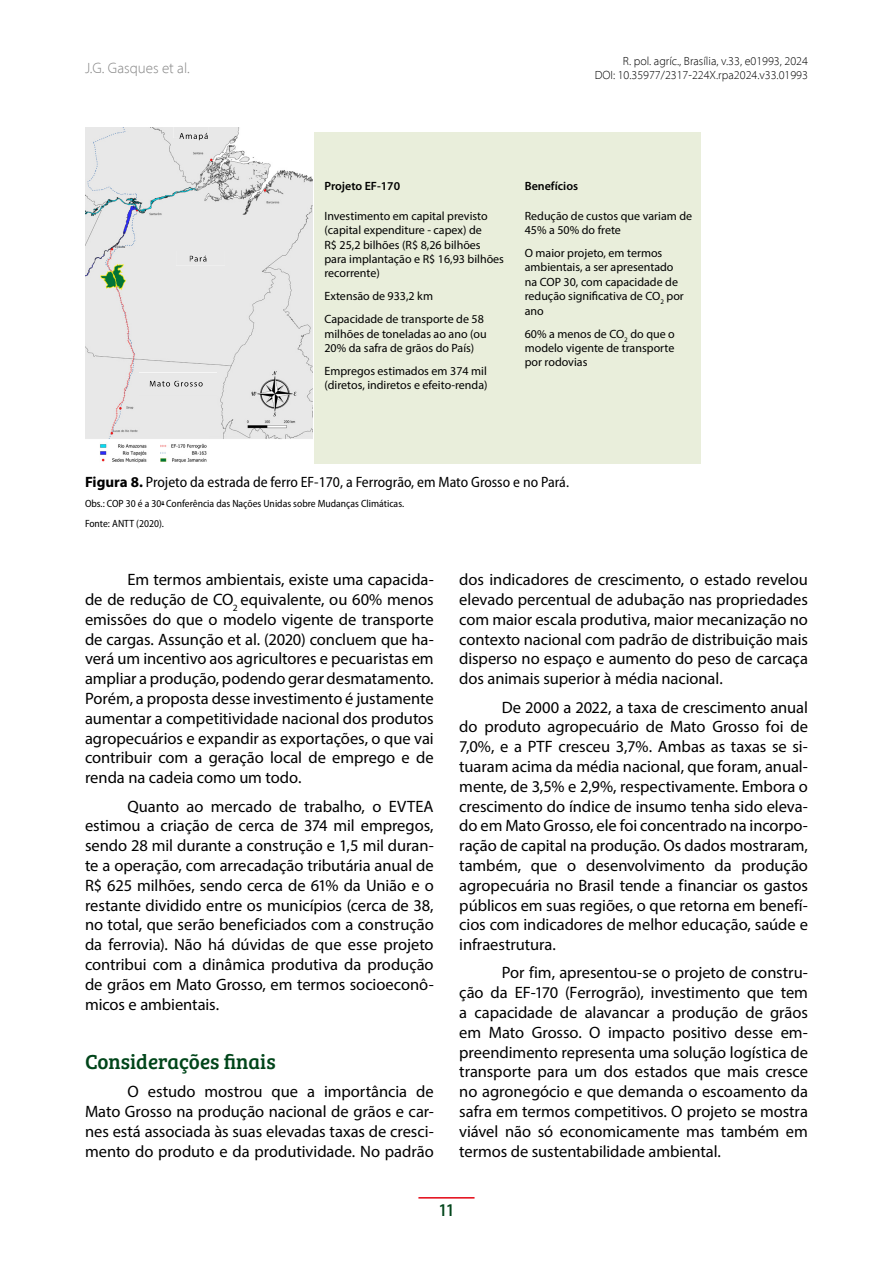
<style>
.page{position:relative;width:893px;height:1263px;background:#fff}
.page>*{position:absolute;margin:0;border:0;box-sizing:border-box;transform-origin:0 0}
.t1{font:21px "Bree Serif";color:#00451a}
.t2{font:600 condensed 18px "Myriad Pro";color:#00451a}
.t3{font:16.5px/19.8px "Myriad Pro";letter-spacing:-.005em;color:#000;text-align:justify}
.t4{font:semi-condensed 15px "Myriad Pro";color:#000}
.t5{font:300 15px "Myriad Pro";color:#878787}
.t6{font:12px/14.4px "Myriad Pro";color:#000}
.t7{font:300 12px/14.4px "Myriad Pro";color:#000;text-align:right}
.t8{font:600 12px "Myriad Pro";color:#000}
.t9{font:semi-condensed 10.5px/20px "Myriad Pro";color:#000}
.s1{font-weight:700;font-stretch:normal}
</style>
<div class="page">
<hr style="left:418px;top:1197px;width:57px;height:1px;background:#e30613">
<div style="left:315px;top:132px;width:386px;height:331px;background:#e9eedb"></div>
<img style="left:85px;top:128px;width:227px;height:335px">
<img style="left:176px;top:251px;width:48px;height:14px">
<img style="left:139px;top:373px;width:77px;height:22px">
<img style="left:173px;top:128px;width:35px;height:10px">
<p class="t5" style="left:85px;top:59px;width:106px">J.G. Gasques et al.</p>
<p class="t7" style="left:595px;top:54px;width:215px">R. pol. agríc., Brasília, v.33, e01993, 2024<br>DOI: 10.35977/2317-224X.rpa2024.v33.01993</p>
<p class="t8" style="left:324px;top:178px;width:77px">Projeto EF-170</p>
<p class="t8" style="left:525px;top:178px;width:55px">Benefícios</p>
<p class="t6" style="left:324px;top:208px;width:181px">Investimento em capital previsto (capital expenditure - capex) de<br>R$ 25,2 bilhões (R$ 8,26 bilhões para implantação e R$ 16,93 bilhões recorrente)</p>
<p class="t6" style="left:324px;top:285px;width:161px;line-height:23px">Extensão de 933,2 km<br>Capacidade de transporte de 58</p>
<p class="t6" style="left:324px;top:326px;width:164px">milhões de toneladas ao ano (ou<br>20% da safra de grãos do País)</p>
<p class="t6" style="left:324px;top:363px;width:165px">Empregos estimados em 374 mil (diretos, indiretos e efeito-renda)</p>
<p class="t6" style="left:525px;top:208px;width:169px">Redução de custos que variam de<br>45% a 50% do frete</p>
<p class="t6" style="left:525px;top:246px;width:161px">O maior projeto, em termos ambientais, a ser apresentado na COP 30, com capacidade de redução significativa de CO<sub>2</sub> por ano</p>
<p class="t6" style="left:525px;top:326px;width:152px;text-align:justify">60% a menos de CO<sub>2</sub> do que o modelo vigente de transporte por rodovias</p>
<p class="t4" style="left:85px;top:473px;width:485px"><span class="s1">Figura 8.</span> Projeto da estrada de ferro EF-170, a Ferrogrão, em Mato Grosso e no Pará.</p>
<p class="t9" style="left:85px;top:494px;width:321px">Obs.: COP 30 é a 30<sup>a</sup> Conferência das Nações Unidas sobre Mudanças Climáticas.<br>Fonte: ANTT (2020).</p>
<p class="t3" style="left:85px;top:569px;width:350px;text-indent:43px">Em termos ambientais, existe uma capacida&shy;de de redução de CO<sub>2</sub> equivalente, ou 60% menos emissões do que o modelo vigente de transporte de cargas. Assunção et al. (2020) concluem que ha&shy;verá um incentivo aos agricultores e pecuaristas em ampliar a produção, podendo gerar desmatamento.<br>Porém, a proposta desse investimento é justamente aumentar a competitividade nacional dos produtos agropecuários e expandir as exportações, o que vai contribuir com a geração local de emprego e de renda na cadeia como um todo.</p>
<p class="t3" style="left:85px;top:796px;width:350px;text-indent:43px">Quanto ao mercado de trabalho, o EVTEA estimou a criação de cerca de 374 mil empregos, sendo 28 mil durante a construção e 1,5 mil duran&shy;te a operação, com arrecadação tributária anual de R$ 625 milhões, sendo cerca de 61% da União e o restante dividido entre os municípios (cerca de 38, no total, que serão beneficiados com a construção da ferrovia). Não há dúvidas de que esse projeto contribui com a dinâmica produtiva da produção de grãos em Mato Grosso, em termos socioeconô&shy;micos e ambientais.</p>
<p class="t1" style="left:85px;top:1046px;width:192px">Considerações finais</p>
<p class="t3" style="left:85px;top:1081px;width:350px;text-indent:43px">O estudo mostrou que a importância de Mato Grosso na produção nacional de grãos e car&shy;nes está associada às suas elevadas taxas de cresci&shy;mento do produto e da produtividade. No padrão</p>
<p class="t3" style="left:459px;top:569px;width:350px">dos indicadores de crescimento, o estado revelou elevado percentual de adubação nas propriedades com maior escala produtiva, maior mecanização no contexto nacional com padrão de distribuição mais disperso no espaço e aumento do peso de carcaça dos animais superior à média nacional.</p>
<p class="t3" style="left:459px;top:697px;width:350px;text-indent:43px">De 2000 a 2022, a taxa de crescimento anual do produto agropecuário de Mato Grosso foi de 7,0%, e a PTF cresceu 3,7%. Ambas as taxas se si&shy;tuaram acima da média nacional, que foram, anual&shy;mente, de 3,5% e 2,9%, respectivamente. Embora o crescimento do índice de insumo tenha sido eleva&shy;do em Mato Grosso, ele foi concentrado na incorpo&shy;ração de capital na produção. Os dados mostraram, também, que o desenvolvimento da produção agropecuária no Brasil tende a financiar os gastos públicos em suas regiões, o que retorna em benefí&shy;cios com indicadores de melhor educação, saúde e infraestrutura.</p>
<p class="t3" style="left:459px;top:963px;width:350px;text-indent:43px">Por fim, apresentou-se o projeto de constru&shy;ção da EF-170 (Ferrogrão), investimento que tem a capacidade de alavancar a produção de grãos em Mato Grosso. O impacto positivo desse em&shy;preendimento representa uma solução logística de transporte para um dos estados que mais cresce no agronegócio e que demanda o escoamento da safra em termos competitivos. O projeto se mostra viável não só economicamente mas também em termos de sustentabilidade ambiental.</p>
<p class="t2" style="left:439px;top:1199px;width:16px">11</p>
</div>
